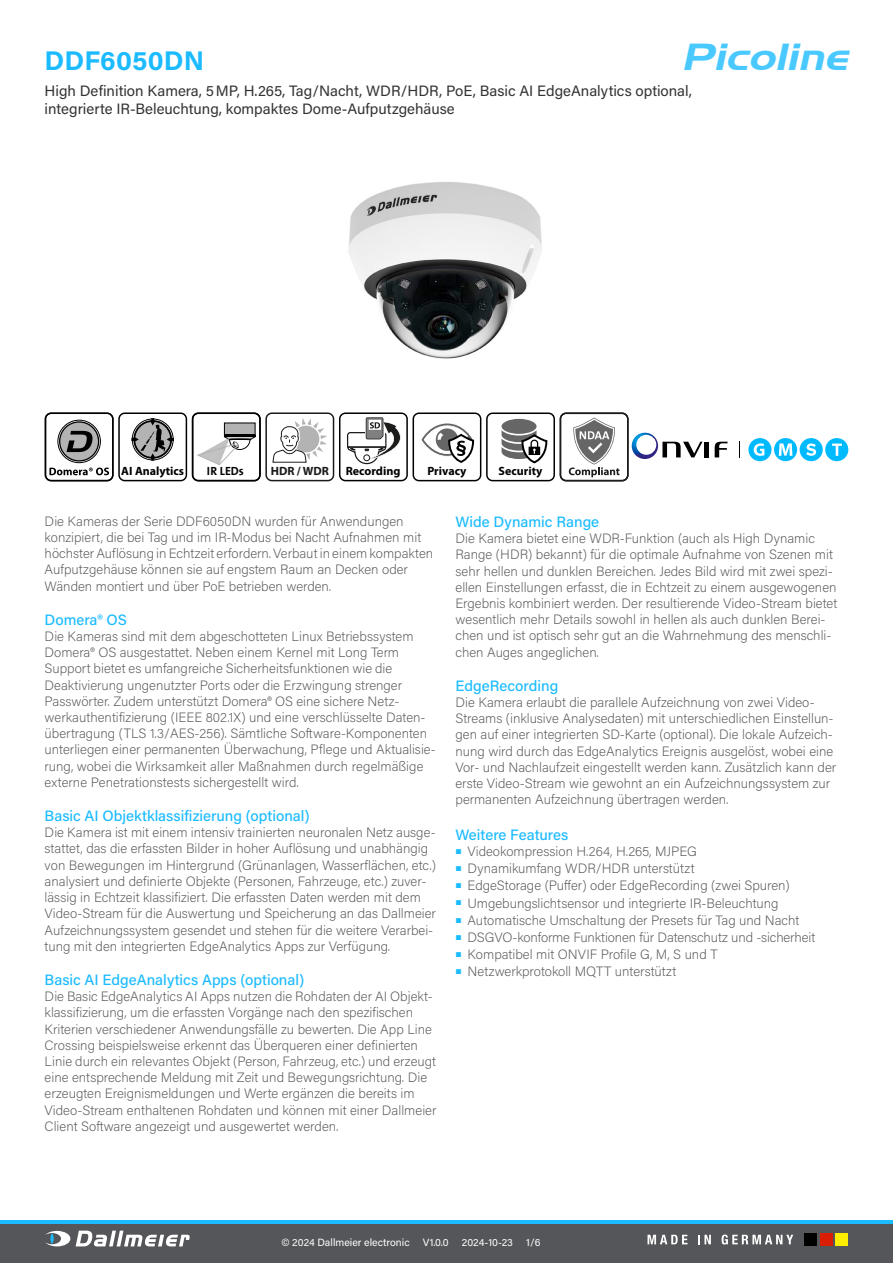
<style>
.page{position:relative;width:893px;height:1263px;background:#fff}
.page>*{position:absolute;margin:0;border:0;box-sizing:border-box;transform-origin:0 0}
.t1{font:italic 37.5px "Hanzel Wide";color:#49c9ff}
.t2{font:700 27px "Acumin Pro";color:#1cbbff}
.t3{font:15px/18px "Acumin Pro";color:#333}
.t4{font:500 15px "Acumin Pro";color:#1cbbff}
.t5{font:200 13.5px/16.2px "Acumin Pro";color:#565656}
.t6{font:700 12px "Myriad Pro";color:#000}
.t7{font:700 12px "Myriad Pro";color:#1b1919}
.t8{font:700 12px "The Sans";color:#000}
.t9{font:10.5px "Acumin Pro";color:#fff}
</style>
<div class="page">
<svg style="left:0;top:1220px;width:893px;height:5px;background:#27a6de"></svg>
<div style="left:0;top:1225px;width:893px;height:38px;background:#55565a"></div>
<svg style="left:76px;top:1230px;width:114px;height:16px"></svg>
<svg style="left:45px;top:1231px;width:25px;height:15px"></svg>
<svg style="left:50px;top:1233px;width:4px;height:11px"></svg>
<div style="left:804px;top:1233px;width:13px;height:13px;background:#000"></div>
<div style="left:820px;top:1233px;width:13px;height:13px;background:#d91e04"></div>
<div style="left:835px;top:1233px;width:13px;height:13px;background:#ffed00"></div>
<svg style="left:647px;top:1235px;width:40px;height:9px"></svg>
<svg style="left:698px;top:1235px;width:13px;height:9px"></svg>
<svg style="left:722px;top:1234px;width:71px;height:10px"></svg>
<img style="left:348px;top:182px;width:194px;height:177px">
<hr style="left:705px;top:442px;width:4px;height:15px;background:#000">
<svg style="left:715px;top:442px;width:12px;height:15px"></svg>
<svg style="left:45px;top:412px;width:657px;height:69px"></svg>
<svg style="left:739px;top:441px;width:1px;height:16px"></svg>
<div style="left:774px;top:438px;width:23px;height:23px;background:#00baff;border-radius:50%"></div>
<div style="left:800px;top:438px;width:23px;height:23px;background:#00baff;border-radius:50%"></div>
<svg style="left:806px;top:443px;width:10px;height:13px"></svg>
<div style="left:825px;top:438px;width:23px;height:23px;background:#00baff;border-radius:50%"></div>
<svg style="left:832px;top:444px;width:10px;height:12px"></svg>
<svg style="left:779px;top:443px;width:13px;height:13px"></svg>
<div style="left:748px;top:438px;width:23px;height:23px;background:#00baff;border-radius:50%"></div>
<svg style="left:754px;top:443px;width:10px;height:13px"></svg>
<h1 class="t1" style="left:681px;top:35px;width:167px">Picoline</h1>
<h2 class="t2" style="left:45px;top:41px;width:161px">DDF6050DN</h2>
<p class="t3" style="left:45px;top:81px;width:649px">High Definition Kamera, 5MP, H.265, Tag/Nacht, WDR/HDR, PoE, Basic AI EdgeAnalytics optional, integrierte IR-Beleuchtung, kompaktes Dome-Aufputzgehäuse</p>
<p class="t6" style="left:121px;top:463px;width:64px">AI Analytics</p>
<p class="t8" style="left:207px;top:465px;width:38px">IR LEDs</p>
<p class="t7" style="left:271px;top:463px;width:60px">HDR / WDR</p>
<p class="t6" style="left:346px;top:463px;width:56px">Recording</p>
<p class="t6" style="left:427px;top:463px;width:41px">Privacy</p>
<p class="t6" style="left:499px;top:463px;width:45px">Security</p>
<p class="t5" style="left:45px;top:512px;width:390px">Die Kameras der Serie DDF6050DN wurden für Anwendungen konzipiert, die bei Tag und im IR-Modus bei Nacht Aufnahmen mit höchster Auflösung in Echtzeit erfordern. Verbaut in einem kompakten Aufputzgehäuse können sie auf engstem Raum an Decken oder Wänden montiert und über PoE betrieben werden.</p>
<p class="t4" style="left:45px;top:609px;width:84px">Domera® OS</p>
<p class="t5" style="left:45px;top:628px;width:393px">Die Kameras sind mit dem abgeschotteten Linux Betriebssystem Domera® OS ausgestattet. Neben einem Kernel mit Long Term Support bietet es umfangreiche Sicherheitsfunktionen wie die Deaktivierung ungenutzter Ports oder die Erzwingung strenger Passwörter. Zudem unterstützt Domera® OS eine sichere Netz&shy;werkauthentifizierung (IEEE 802.1X) und eine verschlüsselte Daten&shy;übertragung (TLS 1.3/AES-256). Sämtliche Software-Komponenten unterliegen einer permanenten Überwachung, Pflege und Aktualisie&shy;rung, wobei die Wirksamkeit aller Maßnahmen durch regelmäßige externe Penetrationstests sichergestellt wird.</p>
<p class="t4" style="left:45px;top:805px;width:267px">Basic AI Objektklassifizierung (optional)</p>
<p class="t5" style="left:45px;top:824px;width:393px">Die Kamera ist mit einem intensiv trainierten neuronalen Netz ausge&shy;stattet, das die erfassten Bilder in hoher Auflösung und unabhängig von Bewegungen im Hintergrund (Grünanlagen, Wasserflächen, etc.) analysiert und definierte Objekte (Personen, Fahrzeuge, etc.) zuver&shy;lässig in Echtzeit klassifiziert. Die erfassten Daten werden mit dem Video-Stream für die Auswertung und Speicherung an das Dallmeier Aufzeichnungssystem gesendet und stehen für die weitere Verarbei&shy;tung mit den integrierten EdgeAnalytics Apps zur Verfügung.</p>
<p class="t4" style="left:45px;top:969px;width:261px">Basic AI EdgeAnalytics Apps (optional)</p>
<p class="t5" style="left:45px;top:988px;width:393px">Die Basic EdgeAnalytics AI Apps nutzen die Rohdaten der AI Objekt&shy;klassifizierung, um die erfassten Vorgänge nach den spezifischen Kriterien verschiedener Anwendungsfälle zu bewerten. Die App Line Crossing beispielsweise erkennt das Überqueren einer definierten Linie durch ein relevantes Objekt (Person, Fahrzeug, etc.) und erzeugt eine entsprechende Meldung mit Zeit und Bewegungsrichtung. Die erzeugten Ereignismeldungen und Werte ergänzen die bereits im Video-Stream enthaltenen Rohdaten und können mit einer Dallmeier Client Software angezeigt und ausgewertet werden.</p>
<p class="t4" style="left:455px;top:511px;width:145px">Wide Dynamic Range</p>
<p class="t5" style="left:455px;top:530px;width:383px">Die Kamera bietet eine WDR-Funktion (auch als High Dynamic Range (HDR) bekannt) für die optimale Aufnahme von Szenen mit sehr hellen und dunklen Bereichen. Jedes Bild wird mit zwei spezi&shy;ellen Einstellungen erfasst, die in Echtzeit zu einem ausgewogenen Ergebnis kombiniert werden. Der resultierende Video-Stream bietet wesentlich mehr Details sowohl in hellen als auch dunklen Berei&shy;chen und ist optisch sehr gut an die Wahrnehmung des menschli&shy;chen Auges angeglichen.</p>
<p class="t4" style="left:455px;top:675px;width:104px">EdgeRecording</p>
<p class="t5" style="left:455px;top:694px;width:382px">Die Kamera erlaubt die parallele Aufzeichnung von zwei Video-Streams (inklusive Analysedaten) mit unterschiedlichen Einstellun&shy;gen auf einer integrierten SD-Karte (optional). Die lokale Aufzeich&shy;nung wird durch das EdgeAnalytics Ereignis ausgelöst, wobei eine Vor- und Nachlaufzeit eingestellt werden kann. Zusätzlich kann der erste Video-Stream wie gewohnt an ein Aufzeichnungssystem zur permanenten Aufzeichnung übertragen werden.</p>
<p class="t4" style="left:455px;top:824px;width:114px">Weitere Features</p>
<p class="t5" style="left:455px;top:843px;width:243px"><sup>■</sup> Videokompression H.264, H.265, MJPEG</p>
<p class="t5" style="left:455px;top:860px;width:241px"><sup>■</sup> Dynamikumfang WDR/HDR unterstützt</p>
<p class="t5" style="left:455px;top:877px;width:336px"><sup>■</sup> EdgeStorage (Puffer) oder EdgeRecording (zwei Spuren)</p>
<p class="t5" style="left:455px;top:894px;width:325px"><sup>■</sup> Umgebungslichtsensor und integrierte IR-Beleuchtung</p>
<p class="t5" style="left:455px;top:911px;width:345px"><sup>■</sup> Automatische Umschaltung der Presets für Tag und Nacht</p>
<p class="t5" style="left:455px;top:928px;width:361px"><sup>■</sup> DSGVO-konforme Funktionen für Datenschutz und -sicherheit</p>
<p class="t5" style="left:455px;top:945px;width:264px"><sup>■</sup> Kompatibel mit ONVIF Profile G, M, S und T</p>
<p class="t5" style="left:455px;top:962px;width:222px"><sup>■</sup> Netzwerkprotokoll MQTT unterstützt</p>
<p class="t9" style="left:281px;top:1235px;width:130px">© 2024 Dallmeier electronic</p>
<p class="t9" style="left:423px;top:1235px;width:27px">V1.0.0</p>
<p class="t9" style="left:462px;top:1235px;width:53px">2024-10-23</p>
<p class="t9" style="left:526px;top:1235px;width:16px">1/6</p>
</div>
